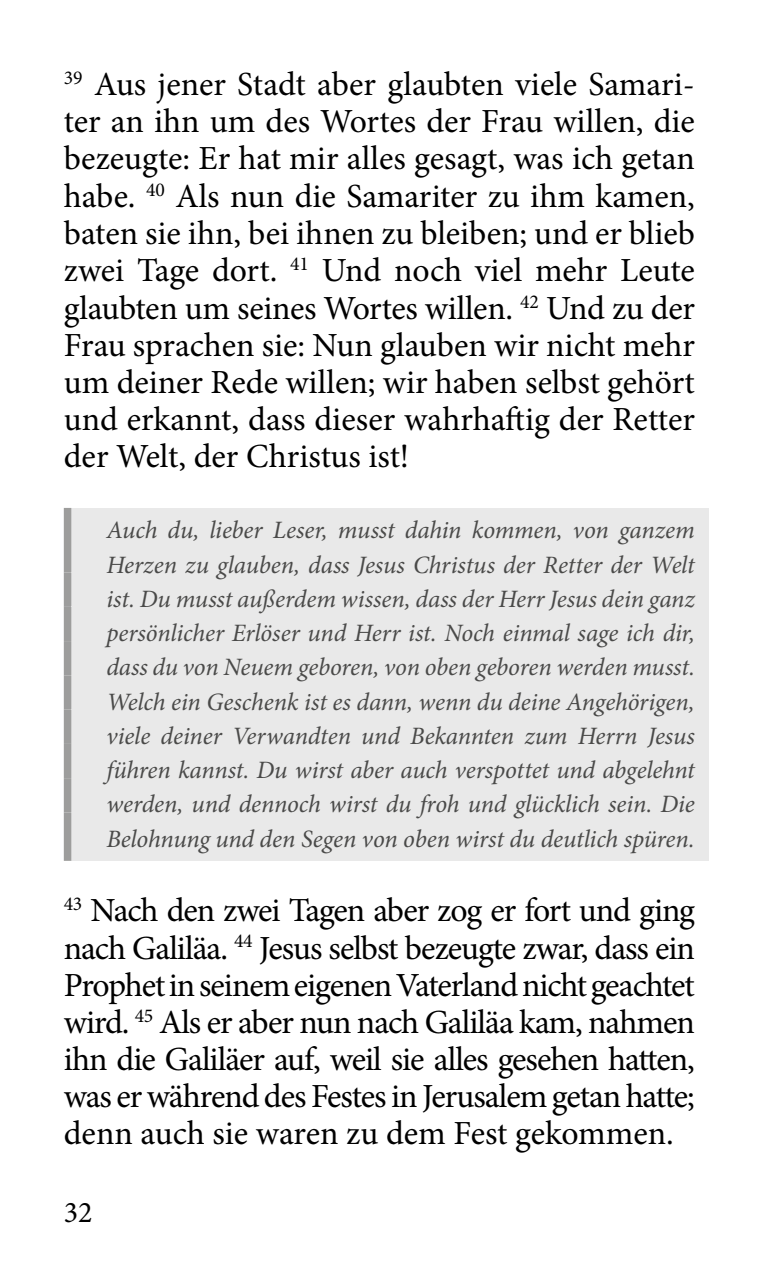
<style>
.page{position:relative;width:780px;height:1276px;background:#fff}
.page>*{position:absolute;margin:0;border:0;box-sizing:border-box;transform-origin:0 0}
.t1{font:33.75px/37.2px "Minion Pro";letter-spacing:-.005em;color:#000;text-align:justify}
.t2{font:30px "Minion Pro";color:#000}
.t3{font:italic 25px/34.2px "Minion Pro";letter-spacing:-.01em;color:#4a4a49;text-align:justify}
</style>
<div class="page">
<div style="left:71px;top:508px;width:638px;height:64px;background:#e9e9e9"></div>
<div style="left:64px;top:508px;width:7px;height:64px;background:#9d9d9c"></div>
<div style="left:71px;top:572px;width:638px;height:35px;background:#e9e9e9"></div>
<div style="left:64px;top:572px;width:7px;height:35px;background:#9d9d9c"></div>
<div style="left:71px;top:607px;width:638px;height:34px;background:#e9e9e9"></div>
<div style="left:64px;top:607px;width:7px;height:34px;background:#9d9d9c"></div>
<div style="left:71px;top:641px;width:638px;height:34px;background:#e9e9e9"></div>
<div style="left:64px;top:641px;width:7px;height:34px;background:#9d9d9c"></div>
<div style="left:71px;top:675px;width:638px;height:34px;background:#e9e9e9"></div>
<div style="left:64px;top:675px;width:7px;height:34px;background:#9d9d9c"></div>
<div style="left:71px;top:709px;width:638px;height:35px;background:#e9e9e9"></div>
<div style="left:64px;top:709px;width:7px;height:35px;background:#9d9d9c"></div>
<div style="left:71px;top:744px;width:638px;height:34px;background:#e9e9e9"></div>
<div style="left:64px;top:744px;width:7px;height:34px;background:#9d9d9c"></div>
<div style="left:71px;top:778px;width:638px;height:34px;background:#e9e9e9"></div>
<div style="left:64px;top:778px;width:7px;height:34px;background:#9d9d9c"></div>
<div style="left:71px;top:812px;width:638px;height:49px;background:#e9e9e9"></div>
<div style="left:64px;top:812px;width:7px;height:49px;background:#9d9d9c"></div>
<p class="t1" style="left:64px;top:66px;width:632px"><sup>39</sup> Aus jener Stadt aber glaubten viele Samari&shy;ter an ihn um des Wortes der Frau willen, die bezeugte: Er hat mir alles gesagt, was ich getan habe. <sup>40</sup> Als nun die Samariter zu ihm kamen, baten sie ihn, bei ihnen zu bleiben; und er blieb zwei Tage dort. <sup>41</sup> Und noch viel mehr Leute glaubten um seines Wortes willen. <sup>42</sup> Und zu der Frau sprachen sie: Nun glauben wir nicht mehr um deiner Rede willen; wir haben selbst gehört und erkannt, dass dieser wahrhaftig der Retter der Welt, der Christus ist!</p>
<p class="t3" style="left:106px;top:513px;width:590px">Auch du, lieber Leser, musst dahin kommen, von ganzem Herzen zu glauben, dass Jesus Christus der Retter der Welt ist. Du musst außerdem wissen, dass der Herr Jesus dein ganz persönlicher Erlöser und Herr ist. Noch einmal sage ich dir, dass du von Neuem geboren, von oben geboren werden musst.<br>Welch ein Geschenk ist es dann, wenn du deine Angehörigen, viele deiner Verwandten und Bekannten zum Herrn Jesus führen kannst. Du wirst aber auch verspottet und abgelehnt werden, und dennoch wirst du froh und glücklich sein. Die Belohnung und den Segen von oben wirst du deutlich spüren.</p>
<p class="t1" style="left:64px;top:892px;width:632px"><sup>43</sup> Nach den zwei Tagen aber zog er fort und ging nach Galiläa. <sup>44</sup> Jesus selbst bezeugte zwar, dass ein Prophet in seinem eigenen Vaterland nicht geachtet wird. <sup>45</sup> Als er aber nun nach Galiläa kam, nahmen ihn die Galiläer auf, weil sie alles gesehen hatten, was er während des Festes in Jerusalem getan hatte; denn auch sie waren zu dem Fest gekommen.</p>
<p class="t2" style="left:64px;top:1192px;width:30px">32</p>
</div>
